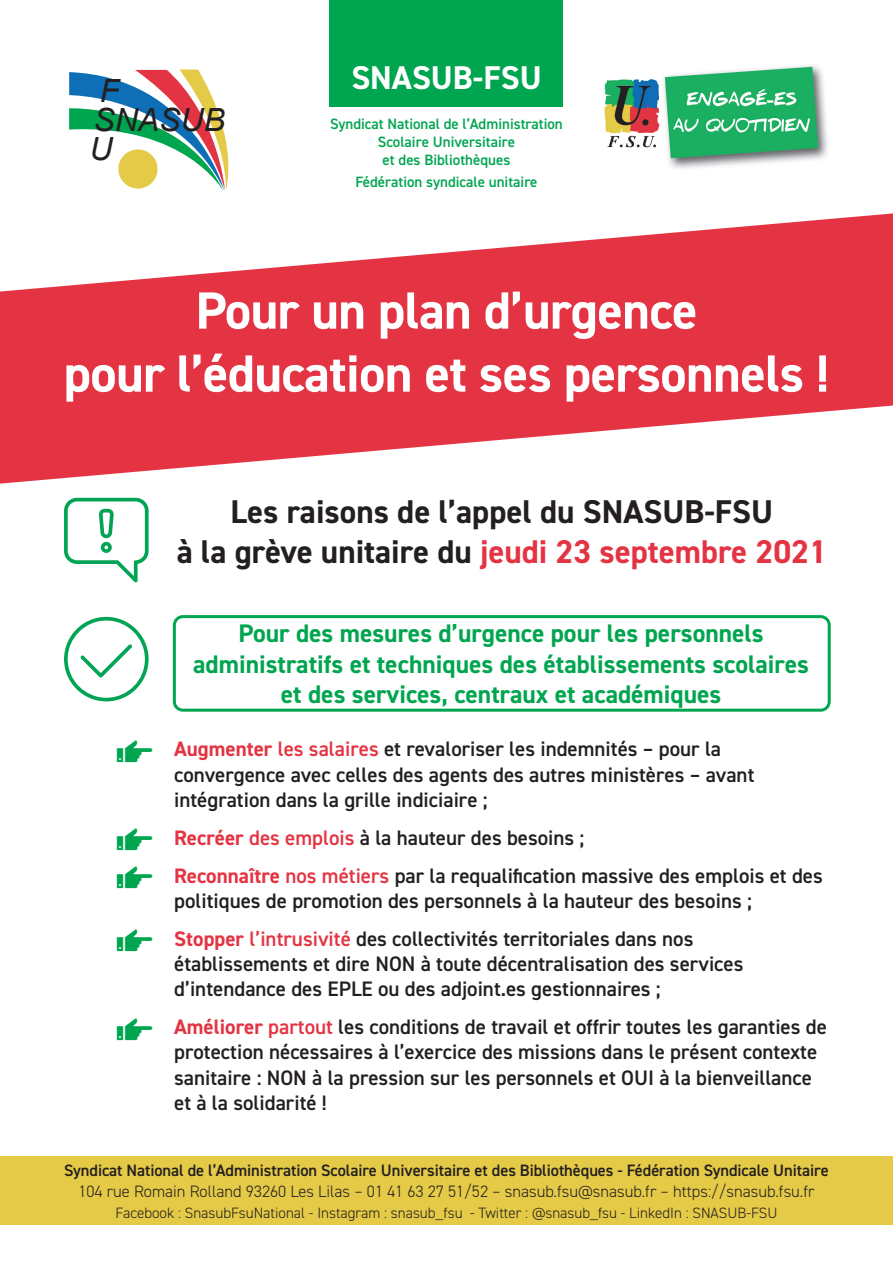
<style>
.page{position:relative;width:893px;height:1263px;background:#fff}
.page>*{position:absolute;margin:0;border:0;box-sizing:border-box;transform-origin:0 0}
.t1{font:700 52.5px/63px "DIN2014";letter-spacing:-.01em;color:#fff;text-align:center}
.t2{font:700 33px/39.6px "DIN2014";color:#231f20;text-align:center}
.t3{font:700 33px "DIN2014";color:#fff}
.t4{font:italic 31.95px/57.6px "Arial";color:#231f20;text-align:center}
.t5{font:700 25.5px/30.6px "DIN2014";color:#00a54f;text-align:center}
.t6{font:600 21px/25.2px "DIN2014";color:#231f20}
.t7{font:600 16.5px "DIN2014";letter-spacing:-.005em;color:#231f20}
.t8{font:300 16.5px "DIN2014";color:#231f20}
.t9{font:600 15px/18px "DIN2014";color:#00a54f;text-align:center}
.t10{font:300 15px "DIN2014";color:#231f20}
.s1{color:#e43443}
.s2{font-weight:400;font-size:37.5px;color:#00a54f}
.s3{font-weight:700;color:#e43443}
</style>
<div class="page">
<div style="left:0;top:1157px;width:893px;height:68px;background:#e4ca46"></div>
<svg style="left:0;top:213px;width:893px;height:271px;fill:#e43443"></svg>
<div style="left:329px;top:0;width:234px;height:106px;background:#00a54f"></div>
<svg style="left:69px;top:70px;width:160px;height:121px"></svg>
<img style="left:604px;top:65px;width:224px;height:104px">
<div style="left:173px;top:615px;width:658px;height:97px;border:3px solid #00a54f;border-radius:9px"></div>
<svg style="left:64px;top:498px;width:85px;height:84px"></svg>
<svg style="left:64px;top:617px;width:85px;height:84px"></svg>
<p class="t4" style="left:89px;top:62px;width:32px">F<br>U</p>
<p class="t4" style="left:94px;top:92px;width:133px">SNASUB</p>
<p class="t3" style="left:351px;top:56px;width:192px">SNASUB-FSU</p>
<p class="t9" style="left:330px;top:114px;width:234px">Syndicat National de l’Administration<br>Scolaire Universitaire<br>et des Bibliothèques</p>
<p class="t9" style="left:355px;top:172px;width:184px">Fédération syndicale unitaire</p>
<p class="t1" style="left:64px;top:278px;width:767px">Pour un plan d’urgence<br>pour l’éducation et ses personnels !</p>
<p class="t2" style="left:177px;top:492px;width:652px">Les raisons de l’appel du SNASUB-FSU<br>à la grève unitaire du <span class="s1">jeudi 23 septembre 2021</span></p>
<p class="t5" style="left:193px;top:618px;width:617px">Pour des mesures d’urgence pour les personnels administratifs et techniques des établissements scolaires et des services, centraux et académiques</p>
<p class="t6" style="left:174px;top:736px;width:582px;text-indent:-59px"><span class="s2">☞</span> <span class="s3">Augmenter</span> <span class="s1">les salaires</span> et revaloriser les indemnités – pour la convergence avec celles des agents des autres ministères – avant intégration dans la grille indiciaire ;</p>
<p class="t6" style="left:115px;top:824px;width:471px"><span class="s2">☞</span> <span class="s3">Recréer</span> <span class="s1">des emplois</span> à la hauteur des besoins ;</p>
<p class="t6" style="left:115px;top:862px;width:710px;text-align:center"><span class="s2">☞</span> <span class="s3">Reconnaître</span> <span class="s1">nos métiers</span> par la requalification massive des emplois et des politiques de promotion des personnels à la hauteur des besoins ;</p>
<p class="t6" style="left:174px;top:925px;width:571px;text-indent:-59px"><span class="s2">☞</span> <span class="s3">Stopper</span> <span class="s1">l’intrusivité</span> des collectivités territoriales dans nos établissements et dire NON à toute décentralisation des services d’intendance des EPLE ou des adjoint.es gestionnaires ;</p>
<p class="t6" style="left:174px;top:1014px;width:654px;text-indent:-59px"><span class="s2">☞</span> <span class="s3">Améliorer</span> <span class="s1">partout</span> les conditions de travail et offrir toutes les garanties de protection nécessaires à l’exercice des missions dans le présent contexte sanitaire : NON à la pression sur les personnels et OUI à la bienveillance et à la solidarité !</p>
<p class="t7" style="left:64px;top:1159px;width:766px">Syndicat National de l’Administration Scolaire Universitaire et des Bibliothèques - Fédération Syndicale Unitaire</p>
<p class="t8" style="left:78px;top:1181px;width:738px">104 rue Romain Rolland 93260 Les Lilas – 01 41 63 27 51/52 – snasub.fsu@snasub.fr – https://snasub.fsu.fr</p>
<p class="t10" style="left:116px;top:1204px;width:663px">Facebook : SnasubFsuNational - Instagram : snasub_fsu - Twitter : @snasub_fsu - LinkedIn : SNASUB-FSU</p>
</div>
